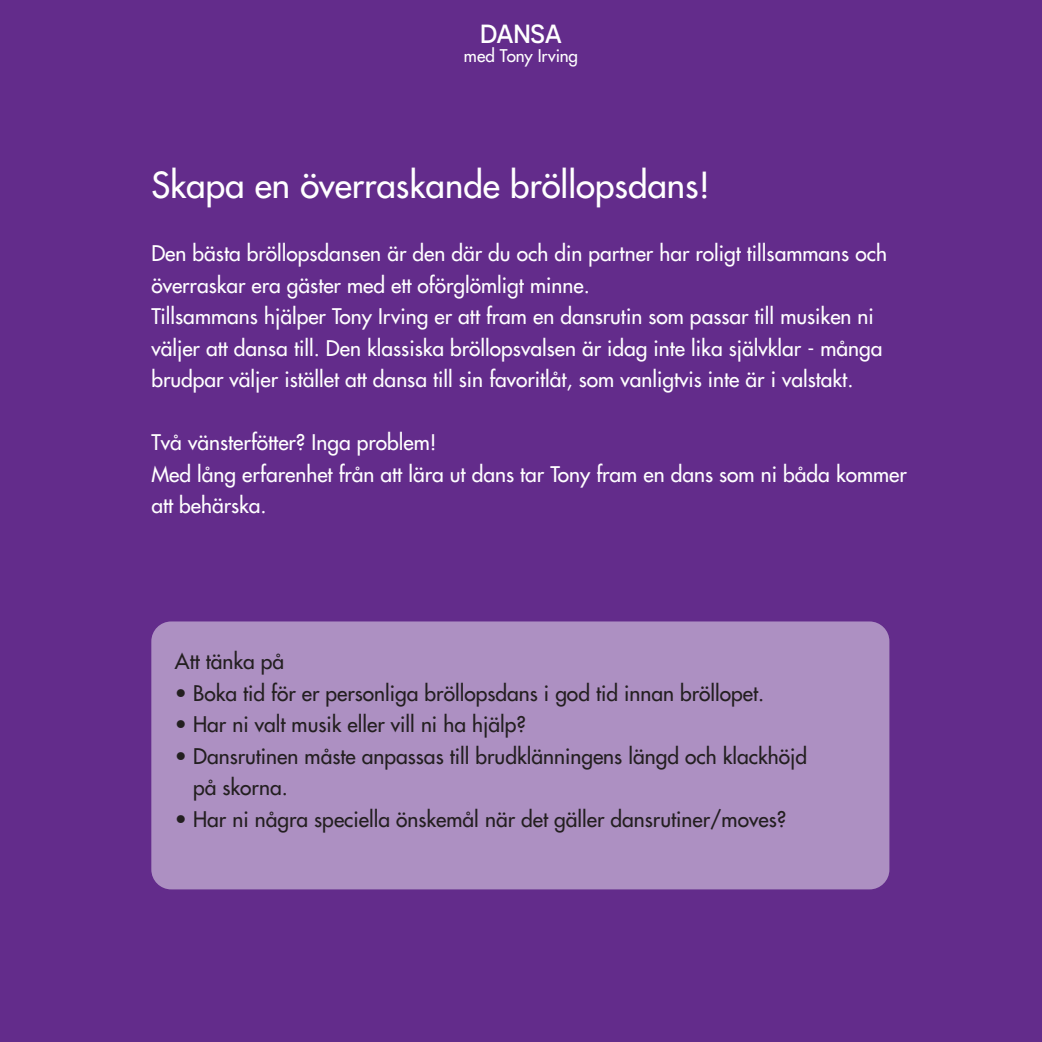
<style>
.page{position:relative;width:1042px;height:1042px;background:#632c8b}
.page>*{position:absolute;margin:0;border:0;box-sizing:border-box;transform-origin:0 0}
.t1{font:35px "Futura";color:#fff}
.t2{font:500 26.25px "Novecentosans";letter-spacing:-.01em;color:#fff}
.t3{font:21px/31.5px "Futura";color:#fff}
.t4{font:21px/31.5px "Futura";color:#231f20}
.t5{font:17.15px "Futura";letter-spacing:-.005em;color:#fff}
</style>
<div class="page">
<div style="left:151px;top:621px;width:738px;height:268px;background:#ad90c2;border-radius:20px"></div>
<p class="t2" style="left:480px;top:18px;width:83px">DANSA</p>
<p class="t5" style="left:464px;top:45px;width:116px">med Tony Irving</p>
<h1 class="t1" style="left:151px;top:163px;width:560px">Skapa en överraskande bröllopsdans!</h1>
<p class="t3" style="left:151px;top:238px;width:737px">Den bästa bröllopsdansen är den där du och din partner har roligt tillsammans och överraskar era gäster med ett oförglömligt minne.<br>Tillsammans hjälper Tony Irving er att fram en dansrutin som passar till musiken ni väljer att dansa till. Den klassiska bröllopsvalsen är idag inte lika självklar - många brudpar väljer istället att dansa till sin favoritlåt, som vanligtvis inte är i valstakt.</p>
<p class="t3" style="left:151px;top:427px;width:757px">Två vänsterfötter? Inga problem!<br>Med lång erfarenhet från att lära ut dans tar Tony fram en dans som ni båda kommer att behärska.</p>
<p class="t4" style="left:175px;top:645px;width:111px">Att tänka på</p>
<p class="t4" style="left:175px;top:677px;width:591px">• Boka tid för er personliga bröllopsdans i god tid innan bröllopet.</p>
<p class="t4" style="left:175px;top:708px;width:352px">• Har ni valt musik eller vill ni ha hjälp?</p>
<p class="t4" style="left:193px;top:740px;width:615px;text-indent:-18px">• Dansrutinen måste anpassas till brudklänningens längd och klackhöjd på skorna.</p>
<p class="t4" style="left:175px;top:803px;width:613px">• Har ni några speciella önskemål när det gäller dansrutiner/moves?</p>
</div>
